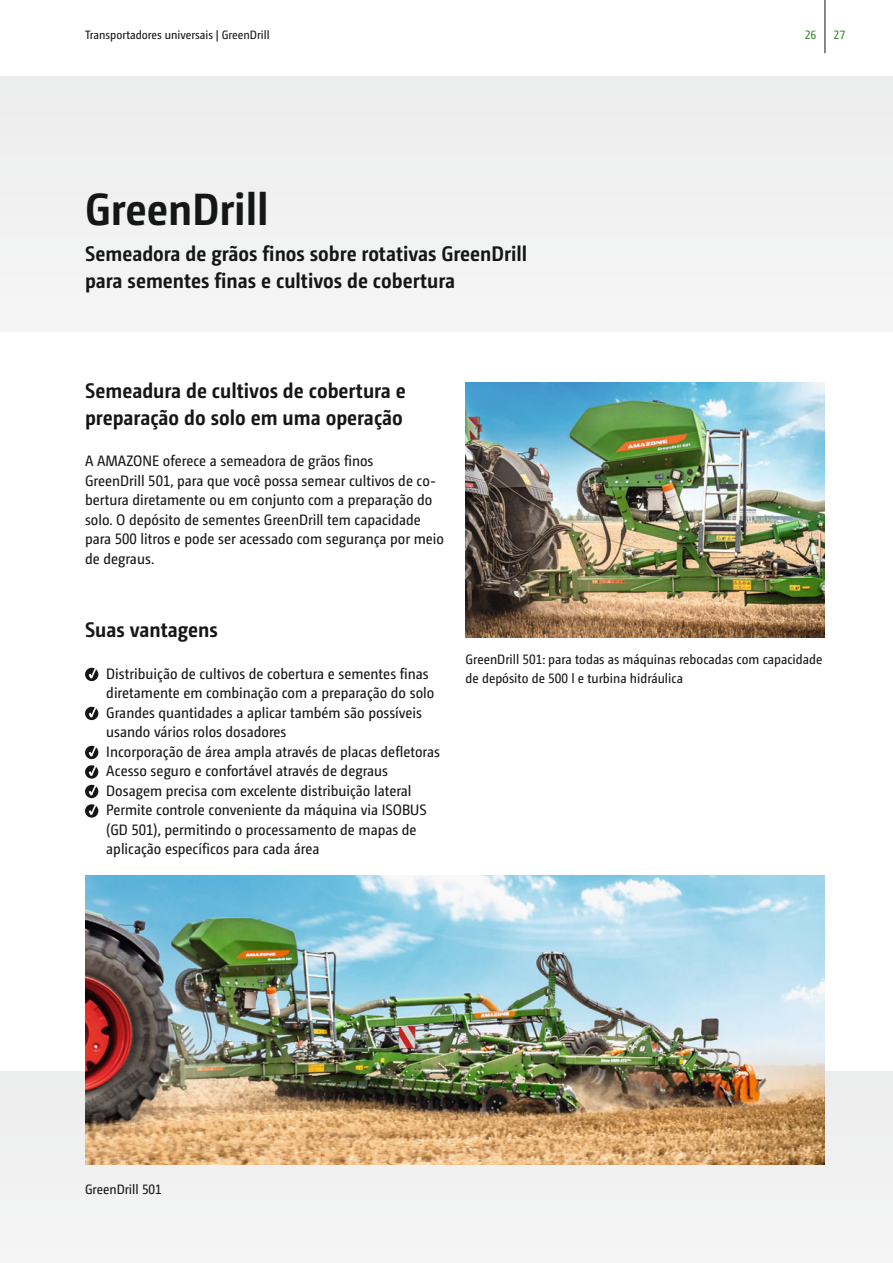
<style>
.page{position:relative;width:893px;height:1263px;background:#fff}
.page>*{position:absolute;margin:0;border:0;box-sizing:border-box;transform-origin:0 0}
.t1{font:700 45px "Camingo Dos Pro S Cd";color:#151616}
.t2{font:700 21px/27px "Camingo Dos Pro S Cd";color:#151616}
.t3{font:15px/19.5px "Camingo Dos Pro S Cd";color:#151616}
.t4{font:13.5px/19.5px "Camingo Dos Pro S Cd";color:#151616}
.t5{font:12px "Camingo Dos Pro S Cd";color:#151616}
.t6{font:12px "Camingo Dos Pro S Cd";color:#38832b}
</style>
<div class="page">
<div style="left:0;top:77px;width:893px;height:255px;background:#f1f1f1"></div>
<div style="left:0;top:1071px;width:893px;height:192px;background:#f2f3f3"></div>
<img style="left:466px;top:383px;width:359px;height:255px">
<img style="left:85px;top:876px;width:740px;height:289px">
<hr style="left:825px;top:0;width:1px;height:53px;background:#151616">
<svg style="left:85px;top:668px;width:13px;height:13px"></svg>
<svg style="left:85px;top:707px;width:13px;height:13px"></svg>
<svg style="left:85px;top:746px;width:13px;height:13px"></svg>
<svg style="left:85px;top:765px;width:13px;height:14px"></svg>
<svg style="left:85px;top:785px;width:13px;height:13px"></svg>
<svg style="left:85px;top:804px;width:13px;height:14px"></svg>
<p class="t5" style="left:85px;top:30px;width:186px">Transportadores universais | GreenDrill</p>
<h1 class="t1" style="left:85px;top:191px;width:185px">GreenDrill</h1>
<h2 class="t2" style="left:85px;top:242px;width:444px">Semeadora de grãos finos sobre rotativas GreenDrill para sementes finas e cultivos de cobertura</h2>
<h2 class="t2" style="left:85px;top:379px;width:322px">Semeadura de cultivos de cobertura e preparação do solo em uma operação</h2>
<p class="t3" style="left:85px;top:452px;width:360px">A AMAZONE oferece a semeadora de grãos finos<br>GreenDrill 501, para que você possa semear cultivos de co&shy;bertura diretamente ou em conjunto com a preparação do solo. O depósito de sementes GreenDrill tem capacidade para 500 litros e pode ser acessado com segurança por meio de degraus.</p>
<p class="t6" style="left:805px;top:30px;width:13px">26</p>
<p class="t6" style="left:833px;top:30px;width:13px">27</p>
<h2 class="t2" style="left:85px;top:617px;width:134px">Suas vantagens</h2>
<p class="t3" style="left:106px;top:665px;width:335px">Distribuição de cultivos de cobertura e sementes finas diretamente em combinação com a preparação do solo Grandes quantidades a aplicar também são possíveis usando vários rolos dosadores<br>Incorporação de área ampla através de placas defletoras Acesso seguro e confortável através de degraus Dosagem precisa com excelente distribuição lateral Permite controle conveniente da máquina via ISOBUS (GD 501), permitindo o processamento de mapas de aplicação específicos para cada área</p>
<p class="t4" style="left:466px;top:650px;width:358px">GreenDrill 501: para todas as máquinas rebocadas com capacidade de depósito de 500 l e turbina hidráulica</p>
<p class="t4" style="left:85px;top:1181px;width:78px">GreenDrill 501</p>
</div>
